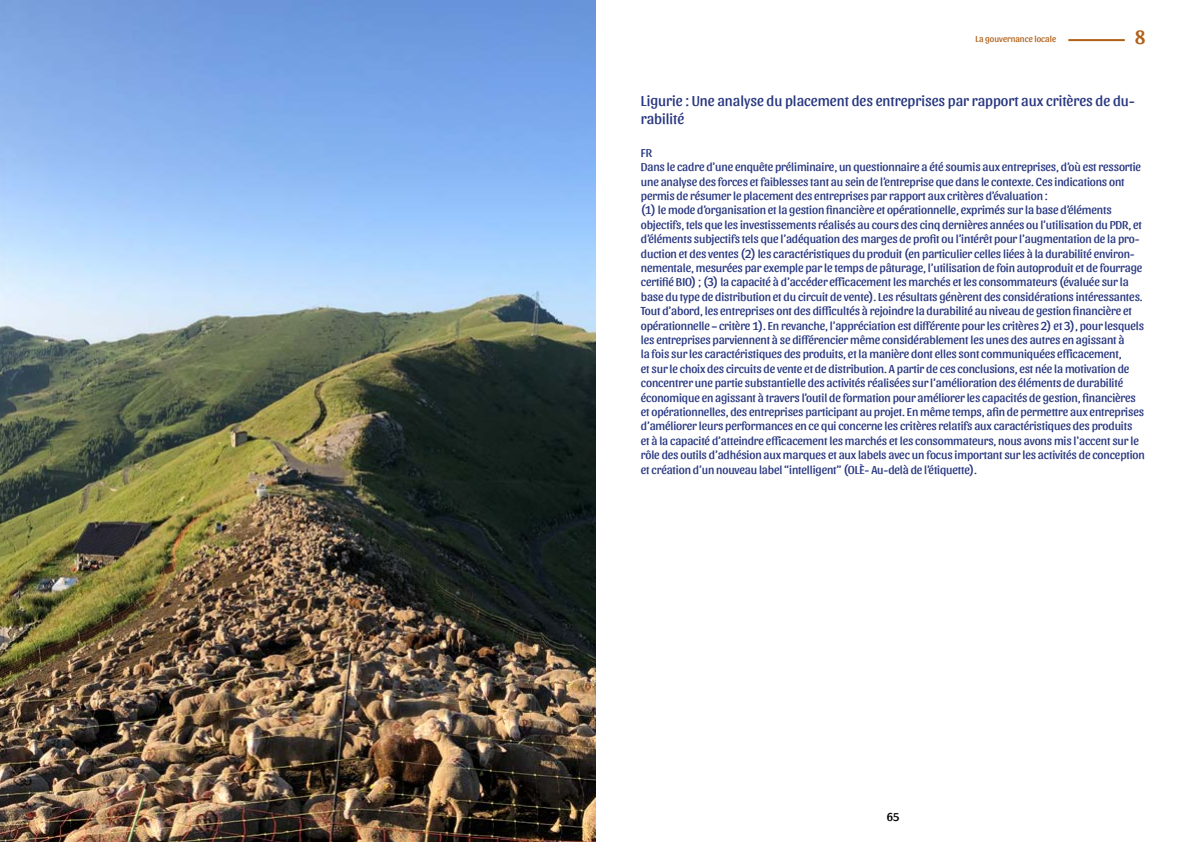
<style>
.page{position:relative;width:1191px;height:842px;background:#fff}
.page>*{position:absolute;margin:0;border:0;box-sizing:border-box;transform-origin:0 0}
.t1{font:20px "Sansita";color:#b05f17}
.t2{font:15px/18px "Sansita";color:#273680}
.t3{font:12px/14.4px "Sansita";letter-spacing:-.01em;color:#273680}
.t4{font:12px "Sansita";color:#000}
.t5{font:9px "Sansita";color:#b05f17}
</style>
<div class="page">
<img style="left:0;top:0;width:595px;height:842px">
<hr style="left:1068px;top:39px;width:56px;height:2px;background:#b05f17">
<p class="t5" style="left:975px;top:34px;width:82px">La gouvernance locale</p>
<p class="t1" style="left:1134px;top:25px;width:12px">8</p>
<p class="t2" style="left:641px;top:92px;width:496px">Ligurie : Une analyse du placement des entreprises par rapport aux critères de du&shy;rabilité</p>
<p class="t3" style="left:641px;top:146px;width:13px">FR</p>
<p class="t3" style="left:641px;top:160px;width:502px">Dans le cadre d’une enquête préliminaire, un questionnaire a été soumis aux entreprises, d’où est ressortie une analyse des forces et faiblesses tant au sein de l’entreprise que dans le contexte. Ces indications ont permis de résumer le placement des entreprises par rapport aux critères d’évaluation :</p>
<p class="t3" style="left:641px;top:203px;width:503px">(1) le mode d’organisation et la gestion financière et opérationnelle, exprimés sur la base d’éléments objectifs, tels que les investissements réalisés au cours des cinq dernières années ou l’utilisation du PDR, et d’éléments subjectifs tels que l’adéquation des marges de profit ou l’intérêt pour l’augmentation de la pro&shy;duction et des ventes (2) les caractéristiques du produit (en particulier celles liées à la durabilité environ&shy;nementale, mesurées par exemple par le temps de pâturage, l’utilisation de foin autoproduit et de fourrage certifié BIO) ; (3) la capacité à d’accéder efficacement les marchés et les consommateurs (évaluée sur la base du type de distribution et du circuit de vente). Les résultats génèrent des considérations intéressantes.</p>
<p class="t3" style="left:641px;top:304px;width:505px">Tout d’abord, les entreprises ont des difficultés à rejoindre la durabilité au niveau de gestion financière et opérationnelle – critère 1). En revanche, l’appréciation est différente pour les critères 2) et 3), pour lesquels les entreprises parviennent à se différencier même considérablement les unes des autres en agissant à<br>la fois sur les caractéristiques des produits, et la manière dont elles sont communiquées efficacement,<br>et sur le choix des circuits de vente et de distribution. A partir de ces conclusions, est née la motivation de concentrer une partie substantielle des activités réalisées sur l’amélioration des éléments de durabilité économique en agissant à travers l’outil de formation pour améliorer les capacités de gestion, financières et opérationnelles, des entreprises participant au projet. En même temps, afin de permettre aux entreprises d’améliorer leurs performances en ce qui concerne les critères relatifs aux caractéristiques des produits<br>et à la capacité d’atteindre efficacement les marchés et les consommateurs, nous avons mis l’accent sur le rôle des outils d’adhésion aux marques et aux labels avec un focus important sur les activités de conception et création d’un nouveau label “intelligent” (OLÈ- Au-delà de l’étiquette).</p>
<p class="t4" style="left:886px;top:810px;width:14px">65</p>
</div>
